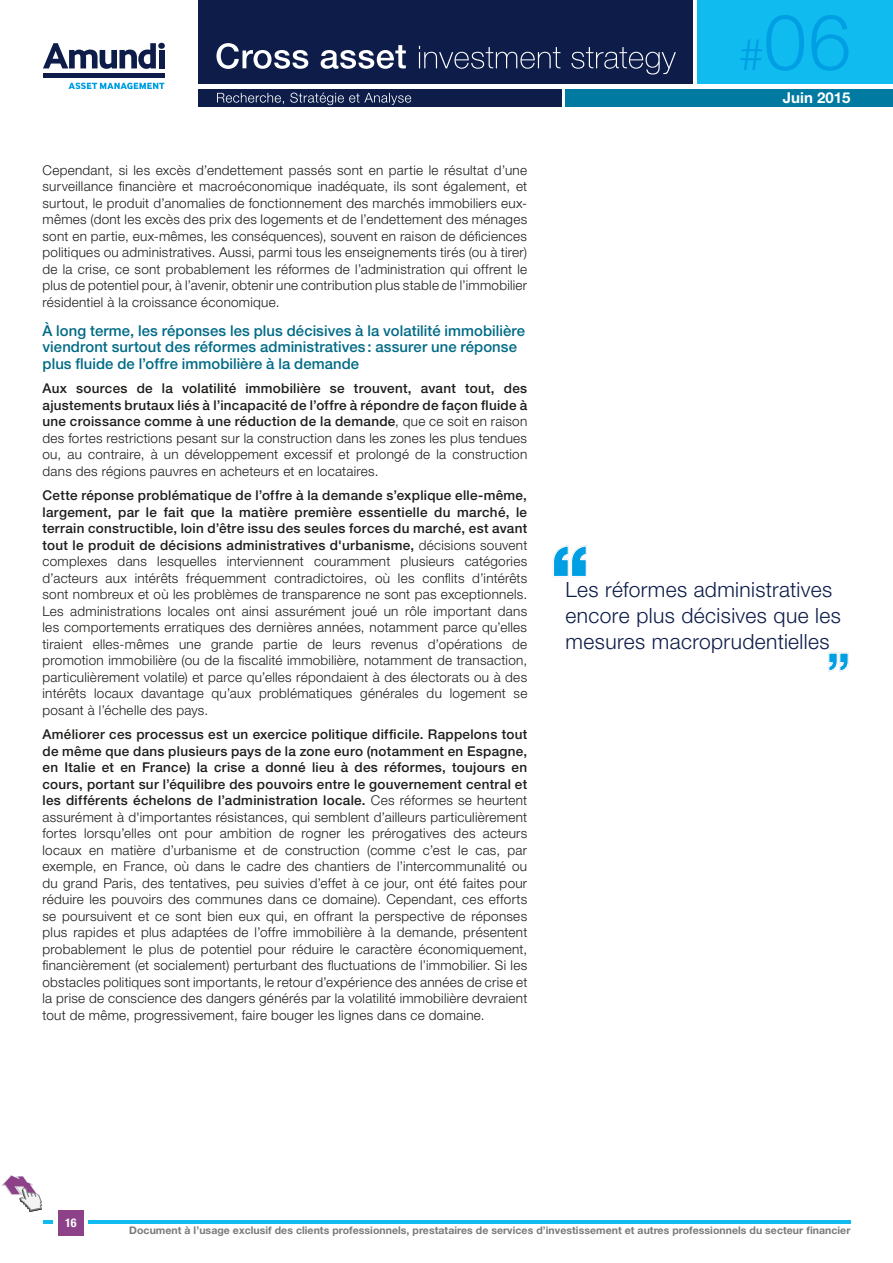
<style>
.page{position:relative;width:893px;height:1263px;background:#fff}
.page>*{position:absolute;margin:0;border:0;box-sizing:border-box;transform-origin:0 0}
.t1{font:300 77.25px "Helvetica Neue LT Std";color:#009fe3}
.t2{font:300 21px/26.2px "Helvetica Neue LT Std";letter-spacing:.02em;color:#0d1c49}
.t3{font:500 15px/16.5px "Helvetica Neue LT Std";letter-spacing:.005em;color:#006b86}
.t4{font:700 15px "Helvetica Neue LT Std";color:#fff}
.t5{font:300 13.5px/16.5px "Helvetica Neue LT Std";letter-spacing:.02em;color:#1d1d1b;text-align:justify}
.t6{font:700 condensed 12px "Helvetica Neue LT Std";color:#fff}
.t7{font:700 10.5px "Helvetica Neue LT Std";letter-spacing:.005em;color:#787a7b}
.s1{font-size:44.1px}
.s2{font-weight:500}
</style>
<div class="page">
<div style="left:198px;top:0;width:495px;height:84px;background:#0d1c49"></div>
<div style="left:566px;top:89px;width:327px;height:17px;background:#007aa1"></div>
<div style="left:198px;top:89px;width:363px;height:17px;background:#0d1c49"></div>
<svg style="left:217px;top:93px;width:194px;height:12px"></svg>
<svg style="left:216px;top:43px;width:460px;height:32px"></svg>
<svg style="left:43px;top:43px;width:113px;height:26px"></svg>
<div style="left:158px;top:43px;width:7px;height:6px;background:#0d1c49;border-radius:50%"></div>
<div style="left:159px;top:50px;width:5px;height:18px;background:#0d1c49"></div>
<div style="left:43px;top:73px;width:121px;height:5px;background:#0d1c49"></div>
<svg style="left:69px;top:83px;width:95px;height:7px"></svg>
<div style="left:697px;top:0;width:196px;height:84px;background:#10bbef"></div>
<hr style="left:43px;top:1220px;width:807px;height:4px;background:#10bbef">
<div style="left:54px;top:1206px;width:34px;height:34px;background:#fff"></div>
<div style="left:58px;top:1210px;width:26px;height:25px;background:#8c4189"></div>
<svg style="left:828px;top:652px;width:21px;height:20px"></svg>
<svg style="left:553px;top:545px;width:34px;height:32px"></svg>
<svg style="left:2px;top:1175px;width:40px;height:37px"></svg>
<h1 class="t1" style="left:739px;top:13px;width:113px"><span class="s1">#</span>06</h1>
<p class="t5" style="left:43px;top:163px;width:486px">Cependant, si les excès d’endettement passés sont en partie le résultat d’une surveillance financière et macroéconomique inadéquate, ils sont également, et surtout, le produit d’anomalies de fonctionnement des marchés immobiliers eux&shy;mêmes (dont les excès des prix des logements et de l’endettement des ménages sont en partie, eux-mêmes, les conséquences), souvent en raison de déficiences politiques ou administratives. Aussi, parmi tous les enseignements tirés (ou à tirer) de la crise, ce sont probablement les réformes de l’administration qui offrent le plus de potentiel pour, à l’avenir, obtenir une contribution plus stable de l’immobilier résidentiel à la croissance économique.</p>
<p class="t3" style="left:43px;top:324px;width:484px">À long terme, les réponses les plus décisives à la volatilité immobilière viendront surtout des réformes administratives : assurer une réponse plus fluide de l’offre immobilière à la demande</p>
<p class="t5" style="left:43px;top:382px;width:486px"><span class="s2">Aux sources de la volatilité immobilière se trouvent, avant tout, des ajustements brutaux liés à l’incapacité de l’offre à répondre de façon fluide à une croissance comme à une réduction de la demande</span>, que ce soit en raison des fortes restrictions pesant sur la construction dans les zones les plus tendues ou, au contraire, à un développement excessif et prolongé de la construction dans des régions pauvres en acheteurs et en locataires.</p>
<p class="t5" style="left:43px;top:489px;width:486px"><span class="s2">Cette réponse problématique de l’offre à la demande s’explique elle-même, largement, par le fait que la matière première essentielle du marché, le terrain constructible, loin d’être issu des seules forces du marché, est avant tout le produit de décisions administratives d'urbanisme,</span> décisions souvent complexes dans lesquelles interviennent couramment plusieurs catégories d’acteurs aux intérêts fréquemment contradictoires, où les conflits d’intérêts sont nombreux et où les problèmes de transparence ne sont pas exceptionnels.<br>Les administrations locales ont ainsi assurément joué un rôle important dans les comportements erratiques des dernières années, notamment parce qu’elles tiraient elles-mêmes une grande partie de leurs revenus d’opérations de promotion immobilière (ou de la fiscalité immobilière, notamment de transaction, particulièrement volatile) et parce qu’elles répondaient à des électorats ou à des intérêts locaux davantage qu’aux problématiques générales du logement se posant à l’échelle des pays.</p>
<p class="t5" style="left:43px;top:727px;width:486px"><span class="s2">Améliorer ces processus est un exercice politique difficile. Rappelons tout de même que dans plusieurs pays de la zone euro (notamment en Espagne, en Italie et en France) la crise a donné lieu à des réformes, toujours en cours, portant sur l’équilibre des pouvoirs entre le gouvernement central et les différents échelons de l’administration locale.</span> Ces réformes se heurtent assurément à d'importantes résistances, qui semblent d’ailleurs particulièrement fortes lorsqu’elles ont pour ambition de rogner les prérogatives des acteurs locaux en matière d’urbanisme et de construction (comme c’est le cas, par exemple, en France, où dans le cadre des chantiers de l’intercommunalité ou du grand Paris, des tentatives, peu suivies d’effet à ce jour, ont été faites pour réduire les pouvoirs des communes dans ce domaine). Cependant, ces efforts se poursuivent et ce sont bien eux qui, en offrant la perspective de réponses plus rapides et plus adaptées de l’offre immobilière à la demande, présentent probablement le plus de potentiel pour réduire le caractère économiquement, financièrement (et socialement) perturbant des fluctuations de l’immobilier. Si les obstacles politiques sont importants, le retour d’expérience des années de crise et la prise de conscience des dangers générés par la volatilité immobilière devraient tout de même, progressivement, faire bouger les lignes dans ce domaine.</p>
<p class="t4" style="left:783px;top:92px;width:69px">Juin 2015</p>
<h2 class="t2" style="left:566px;top:578px;width:277px">Les réformes administratives encore plus décisives que les mesures macroprudentielles</h2>
<p class="t6" style="left:65px;top:1218px;width:13px">16</p>
<p class="t7" style="left:129px;top:1226px;width:723px">Document à l’usage exclusif des clients professionnels, prestataires de services d’investissement et autres professionnels du secteur financier</p>
</div>
